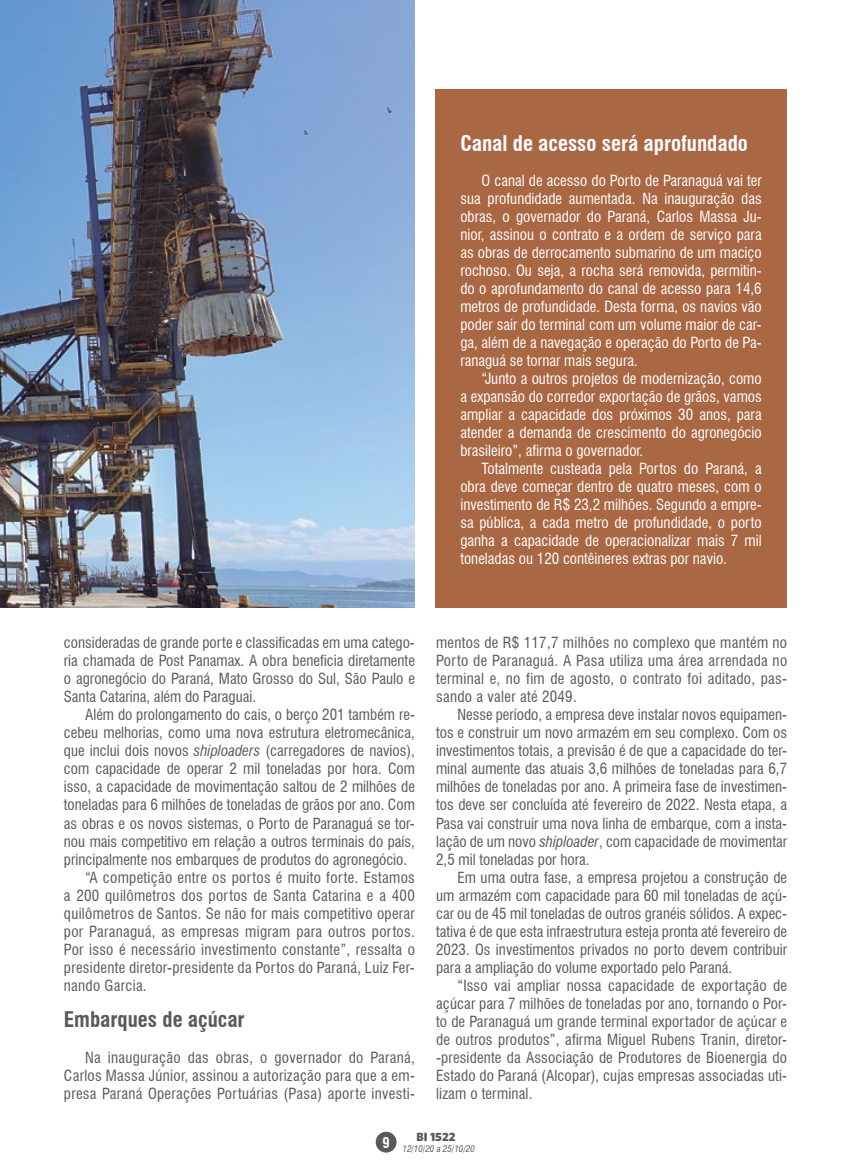
<style>
.page{position:relative;width:851px;height:1170px;background:#fff}
.page>*{position:absolute;margin:0;border:0;box-sizing:border-box;transform-origin:0 0}
.t1{font:700 condensed 21px "Swiss 721 BT";color:#fff}
.t2{font:700 condensed 21px "Swiss 721 BT";color:#58595b}
.t3{font:condensed 15px/18px "Swiss 721 BT";color:#58595b;text-align:justify}
.t4{font:condensed 15px/18px "Swiss 721 BT";color:#fff;text-align:justify}
.t5{font:condensed 15px "Swiss 721 BT";letter-spacing:.02em;color:#58595b}
.t6{font:700 condensed 14.4px "Swiss 721 BT";color:#fff}
.t7{font:900 12px "Whitney HTF";color:#58595b}
.t8{font:italic condensed 9px "Swiss 721 BT";color:#58595b}
.s1{font-style:italic}
</style>
<div class="page">
<div style="left:375px;top:1131px;width:21px;height:21px;background:#58595b;border-radius:50%"></div>
<img style="left:0;top:0;width:414px;height:608px">
<div style="left:435px;top:90px;width:351px;height:518px;background:#aa6744"></div>
<h1 class="t1" style="left:460px;top:130px;width:289px">Canal de acesso será aprofundado</h1>
<p class="t4" style="left:460px;top:171px;width:303px;text-indent:21px">O canal de acesso do Porto de Paranaguá vai ter sua profundidade aumentada. Na inauguração das obras, o governador do Paraná, Carlos Massa Ju&shy;nior, assinou o contrato e a ordem de serviço para as obras de derrocamento submarino de um maciço rochoso. Ou seja, a rocha será removida, permitin&shy;do o aprofundamento do canal de acesso para 14,6 metros de profundidade. Desta forma, os navios vão poder sair do terminal com um volume maior de car&shy;ga, além de a navegação e operação do Porto de Pa&shy;ranaguá se tornar mais segura.</p>
<p class="t4" style="left:460px;top:369px;width:303px;text-indent:21px">“Junto a outros projetos de modernização, como a expansão do corredor exportação de grãos, vamos ampliar a capacidade dos próximos 30 anos, para atender a demanda de crescimento do agronegócio brasileiro”, afirma o governador.</p>
<p class="t4" style="left:460px;top:459px;width:303px;text-indent:21px">Totalmente custeada pela Portos do Paraná, a obra deve começar dentro de quatro meses, com o investimento de R$ 23,2 milhões. Segundo a empre&shy;sa pública, a cada metro de profundidade, o porto ganha a capacidade de operacionalizar mais 7 mil toneladas ou 120 contêineres extras por navio.</p>
<p class="t3" style="left:64px;top:634px;width:352px">consideradas de grande porte e classificadas em uma catego&shy;ria chamada de Post Panamax. A obra beneficia diretamente o agronegócio do Paraná, Mato Grosso do Sul, São Paulo e Santa Catarina, além do Paraguai.</p>
<p class="t3" style="left:85px;top:706px;width:331px">Além do prolongamento do cais, o berço 201 também re-</p>
<p class="t3" style="left:64px;top:724px;width:352px">cebeu melhorias, como uma nova estrutura eletromecânica,</p>
<p class="t3" style="left:64px;top:742px;width:352px">que inclui dois novos <span class="s1">shiploaders</span> (carregadores de navios),</p>
<p class="t3" style="left:64px;top:760px;width:352px">com capacidade de operar 2 mil toneladas por hora. Com</p>
<p class="t3" style="left:64px;top:778px;width:352px">isso, a capacidade de movimentação saltou de 2 milhões de</p>
<p class="t3" style="left:64px;top:796px;width:352px">toneladas para 6 milhões de toneladas de grãos por ano. Com</p>
<p class="t3" style="left:64px;top:814px;width:352px">as obras e os novos sistemas, o Porto de Paranaguá se tor-</p>
<p class="t3" style="left:64px;top:832px;width:352px">nou mais competitivo em relação a outros terminais do país,</p>
<p class="t3" style="left:64px;top:850px;width:345px">principalmente nos embarques de produtos do agronegócio.</p>
<p class="t5" style="left:85px;top:868px;width:331px">“A competição entre os portos é muito forte. Estamos</p>
<p class="t5" style="left:64px;top:886px;width:352px">a 200 quilômetros dos portos de Santa Catarina e a 400</p>
<p class="t5" style="left:64px;top:904px;width:352px">quilômetros de Santos. Se não for mais competitivo operar</p>
<p class="t5" style="left:64px;top:922px;width:352px">por Paranaguá, as empresas migram para outros portos.</p>
<p class="t5" style="left:64px;top:940px;width:352px">Por isso é necessário investimento constante”, ressalta o</p>
<p class="t5" style="left:64px;top:958px;width:352px">presidente diretor-presidente da Portos do Paraná, Luiz Fer-</p>
<p class="t5" style="left:64px;top:976px;width:84px">nando Garcia.</p>
<h1 class="t2" style="left:64px;top:1006px;width:182px">Embarques de açúcar</h1>
<p class="t3" style="left:64px;top:1048px;width:352px;text-indent:21px">Na inauguração das obras, o governador do Paraná, Carlos Massa Júnior, assinou a autorização para que a em&shy;presa Paraná Operações Portuárias (Pasa) aporte investi-</p>
<p class="t3" style="left:436px;top:634px;width:352px">mentos de R$ 117,7 milhões no complexo que mantém no Porto de Paranaguá. A Pasa utiliza uma área arrendada no terminal e, no fim de agosto, o contrato foi aditado, pas&shy;sando a valer até 2049.</p>
<p class="t3" style="left:436px;top:706px;width:352px;text-indent:21px">Nesse período, a empresa deve instalar novos equipamen&shy;tos e construir um novo armazém em seu complexo. Com os investimentos totais, a previsão é de que a capacidade do ter&shy;minal aumente das atuais 3,6 milhões de toneladas para 6,7 milhões de toneladas por ano. A primeira fase de investimen&shy;tos deve ser concluída até fevereiro de 2022. Nesta etapa, a Pasa vai construir uma nova linha de embarque, com a insta&shy;lação de um novo <span class="s1">shiploader</span>, com capacidade de movimentar 2,5 mil toneladas por hora.</p>
<p class="t3" style="left:436px;top:868px;width:352px;text-indent:21px">Em uma outra fase, a empresa projetou a construção de um armazém com capacidade para 60 mil toneladas de açú&shy;car ou de 45 mil toneladas de outros granéis sólidos. A expec&shy;tativa é de que esta infraestrutura esteja pronta até fevereiro de 2023. Os investimentos privados no porto devem contribuir para a ampliação do volume exportado pelo Paraná.</p>
<p class="t3" style="left:436px;top:976px;width:352px;text-indent:21px">“Isso vai ampliar nossa capacidade de exportação de açúcar para 7 milhões de toneladas por ano, tornando o Por&shy;to de Paranaguá um grande terminal exportador de açúcar e de outros produtos”, afirma Miguel Rubens Tranin, diretor--presidente da Associação de Produtores de Bioenergia do Estado do Paraná (Alcopar), cujas empresas associadas uti&shy;lizam o terminal.</p>
<p class="t6" style="left:382px;top:1133px;width:9px">9</p>
<p class="t7" style="left:416px;top:1128px;width:40px">BI 1522</p>
<p class="t8" style="left:402px;top:1143px;width:74px">12/10/20 a 25/10/20</p>
</div>
